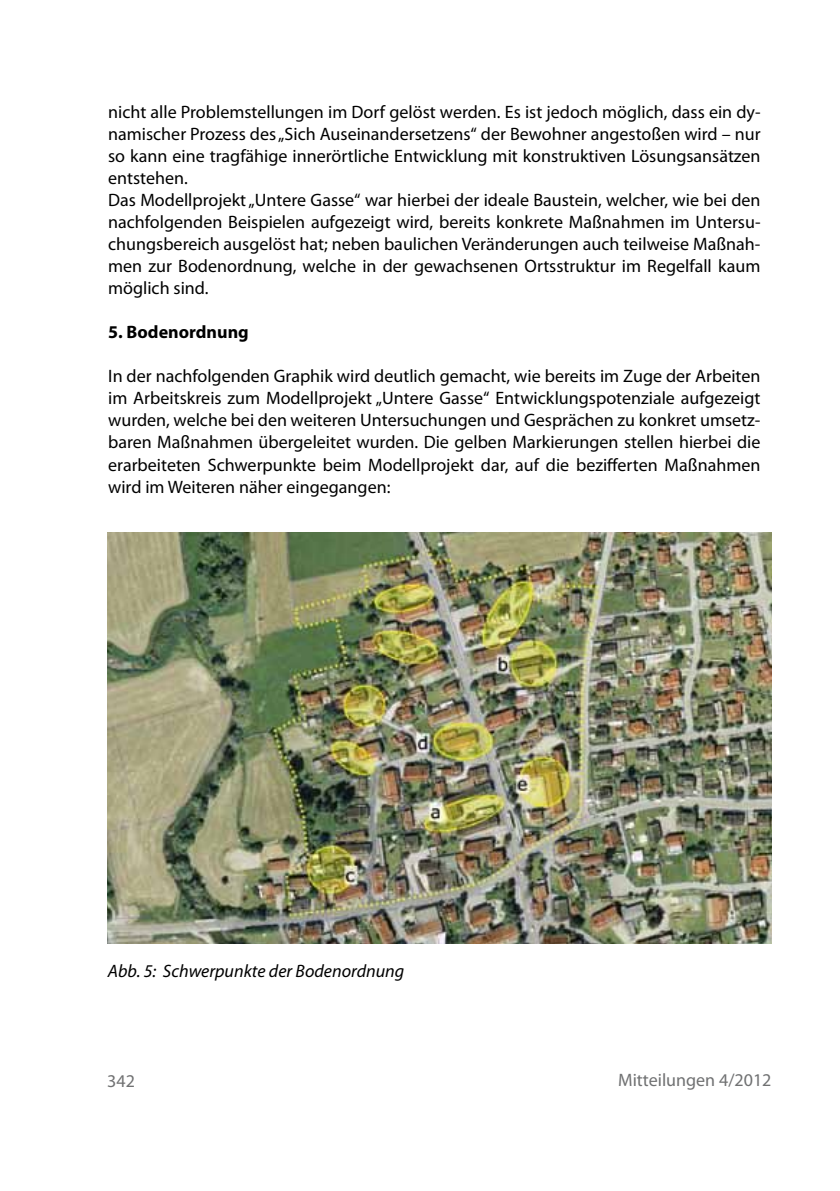
<style>
.page{position:relative;width:840px;height:1191px;background:#fff}
.page>*{position:absolute;margin:0;border:0;box-sizing:border-box;transform-origin:0 0}
.t1{font:18px/22px "Myriad Pro";color:#000}
.t2{font:italic 18px "Myriad Pro";color:#000}
.t3{font:18px "Myriad Pro";color:#707172}
.t4{font:700 18px "Myriad Pro";color:#000}
</style>
<div class="page">
<img style="left:108px;top:532px;width:663px;height:411px">
<p class="t1" style="left:108px;top:101px;width:653px">nicht alle Problemstellungen im Dorf gelöst werden. Es ist jedoch möglich, dass ein dy&shy;namischer Prozess des „Sich Auseinandersetzens“ der Bewohner angestoßen wird – nur so kann eine tragfähige innerörtliche Entwicklung mit konstruktiven Lösungsansätzen entstehen.<br>Das Modellprojekt „Untere Gasse“ war hierbei der ideale Baustein, welcher, wie bei den nachfolgenden Beispielen aufgezeigt wird, bereits konkrete Maßnahmen im Untersu&shy;chungsbereich ausgelöst hat; neben baulichen Veränderungen auch teilweise Maßnah&shy;men zur Bodenordnung, welche in der gewachsenen Ortsstruktur im Regelfall kaum möglich sind.</p>
<p class="t4" style="left:108px;top:321px;width:142px">5. Bodenordnung</p>
<p class="t1" style="left:108px;top:365px;width:653px;text-align:justify">In der nachfolgenden Graphik wird deutlich gemacht, wie bereits im Zuge der Arbeiten im Arbeitskreis zum Modellprojekt „Untere Gasse“ Entwicklungspotenziale aufgezeigt wurden, welche bei den weiteren Untersuchungen und Gesprächen zu konkret umsetz&shy;baren Maßnahmen übergeleitet wurden. Die gelben Markierungen stellen hierbei die erarbeiteten Schwerpunkte beim Modellprojekt dar, auf die bezifferten Maßnahmen wird im Weiteren näher eingegangen:</p>
<p class="t2" style="left:108px;top:959px;width:298px">Abb. 5: Schwerpunkte der Bodenordnung</p>
<p class="t3" style="left:107px;top:1069px;width:29px">342</p>
<p class="t3" style="left:617px;top:1068px;width:155px">Mitteilungen 4/2012</p>
</div>
